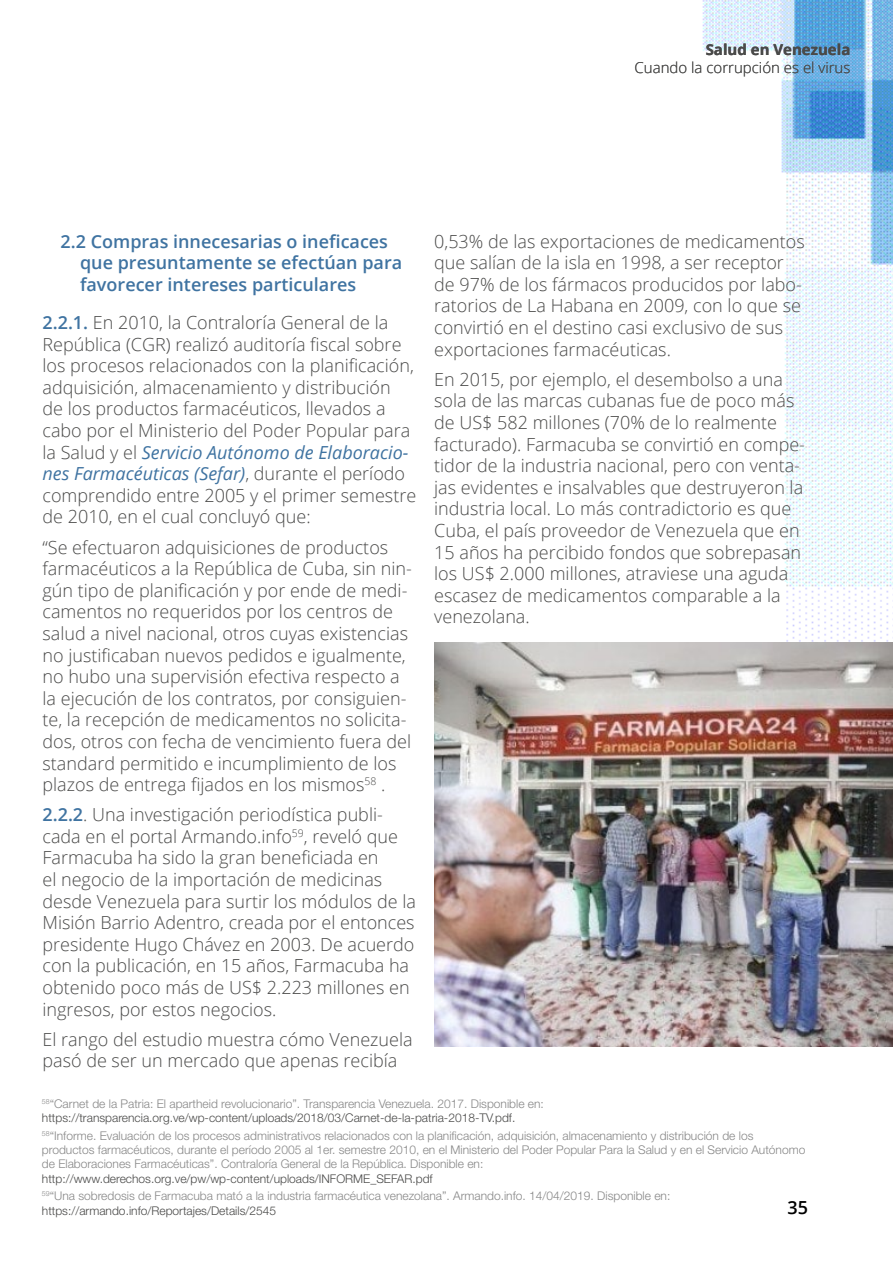
<style>
.page{position:relative;width:893px;height:1263px;background:#fff}
.page>*{position:absolute;margin:0;border:0;box-sizing:border-box;transform-origin:0 0}
.t1{font:300 18px/21.6px "Open Sans";color:#4a4a49}
.t2{font:600 18px/21.6px "Open Sans";color:#3f73a1}
.t3{font:600 18px "Open Sans";color:#000}
.t4{font:300 15px "Open Sans";color:#4a4a49}
.t5{font:700 15px "Open Sans";color:#4a4a49}
.t6{font:300 12px/14.4px "Helvetica Neue LT Std";color:#878787}
.t7{font:300 12px/14.4px "Helvetica Neue LT Std";color:#4a4a49}
.s1{font-weight:600;color:#3f73a1}
.s2{font-weight:400;font-style:italic;color:#3f73a1}
.s3{color:#878787}
.s4{color:#4a4a49}
</style>
<div class="page">
<img style="left:702px;top:0;width:191px;height:642px">
<img style="left:434px;top:642px;width:459px;height:404px">
<p class="t5" style="left:706px;top:39px;width:146px">Salud en Venezuela</p>
<p class="t4" style="left:635px;top:57px;width:217px">Cuando la corrupción es el virus</p>
<p class="t2" style="left:80px;top:230px;width:324px;text-indent:-19px">2.2 Compras innecesarias o ineficaces que presuntamente se efectúan para favorecer intereses particulares</p>
<p class="t1" style="left:43px;top:311px;width:375px"><span class="s1">2.2.1.</span> En 2010, la Contraloría General de la República (CGR) realizó auditoría fiscal sobre los procesos relacionados con la planificación, adquisición, almacenamiento y distribución<br>de los productos farmacéuticos, llevados a cabo por el Ministerio del Poder Popular para la Salud y el <span class="s2">Servicio Autónomo de Elaboracio&shy;nes Farmacéuticas (Sefar)</span>, durante el período comprendido entre 2005 y el primer semestre de 2010, en el cual concluyó que:</p>
<p class="t1" style="left:43px;top:536px;width:371px">“Se efectuaron adquisiciones de productos farmacéuticos a la República de Cuba, sin nin&shy;gún tipo de planificación y por ende de medi&shy;camentos no requeridos por los centros de salud a nivel nacional, otros cuyas existencias no justificaban nuevos pedidos e igualmente, no hubo una supervisión efectiva respecto a la ejecución de los contratos, por consiguien&shy;te, la recepción de medicamentos no solicita&shy;dos, otros con fecha de vencimiento fuera del standard permitido e incumplimiento de los plazos de entrega fijados en los mismos<sup>58</sup> .</p>
<p class="t1" style="left:43px;top:803px;width:375px"><span class="s1">2.2.2</span>. Una investigación periodística publi&shy;cada en el portal Armando.info<sup>59</sup>, reveló que Farmacuba ha sido la gran beneficiada en<br>el negocio de la importación de medicinas desde Venezuela para surtir los módulos de la Misión Barrio Adentro, creada por el entonces presidente Hugo Chávez en 2003. De acuerdo con la publicación, en 15 años, Farmacuba ha obtenido poco más de US$ 2.223 millones en ingresos, por estos negocios.</p>
<p class="t1" style="left:43px;top:1028px;width:372px">El rango del estudio muestra cómo Venezuela pasó de ser un mercado que apenas recibía</p>
<p class="t1" style="left:434px;top:230px;width:372px">0,53% de las exportaciones de medicamentos que salían de la isla en 1998, a ser receptor de 97% de los fármacos producidos por labo&shy;ratorios de La Habana en 2009, con lo que se convirtió en el destino casi exclusivo de sus exportaciones farmacéuticas.</p>
<p class="t1" style="left:434px;top:368px;width:372px">En 2015, por ejemplo, el desembolso a una sola de las marcas cubanas fue de poco más de US$ 582 millones (70% de lo realmente facturado). Farmacuba se convirtió en compe&shy;tidor de la industria nacional, pero con venta&shy;jas evidentes e insalvables que destruyeron la industria local. Lo más contradictorio es que Cuba, el país proveedor de Venezuela que en 15 años ha percibido fondos que sobrepasan los US$ 2.000 millones, atraviese una aguda escasez de medicamentos comparable a la venezolana.</p>
<p class="t7" style="left:42px;top:1096px;width:503px"><sup>58</sup><span class="s3">“Carnet de la Patria: El apartheid revolucionario”. Transparencia Venezuela. 2017. Disponible en: </span>https://transparencia.org.ve/wp-content/uploads/2018/03/Carnet-de-la-patria-2018-TV.pdf.</p>
<p class="t6" style="left:42px;top:1128px;width:765px"><sup>58</sup>“Informe. Evaluación de los procesos administrativos relacionados con la planificación, adquisición, almacenamiento y distribución de los productos farmacéuticos, durante el período 2005 al 1er. semestre 2010, en el Ministerio del Poder Popular Para la Salud y en el Servicio Autónomo de Elaboraciones Farmacéuticas”. Contraloría General de la República. Disponible en:</p>
<p class="t6" style="left:42px;top:1169px;width:630px;line-height:17.4px"><span class="s4">http://www.derechos.org.ve/pw/wp-content/uploads/INFORME_SEFAR.pdf<br></span><sup>59</sup>“Una sobredosis de Farmacuba mató a la industria farmacéutica venezolana”. Armando.info. 14/04/2019. Disponible en:</p>
<p class="t7" style="left:42px;top:1203px;width:236px">https://armando.info/Reportajes/Details/2545</p>
<p class="t3" style="left:787px;top:1195px;width:22px">35</p>
</div>
